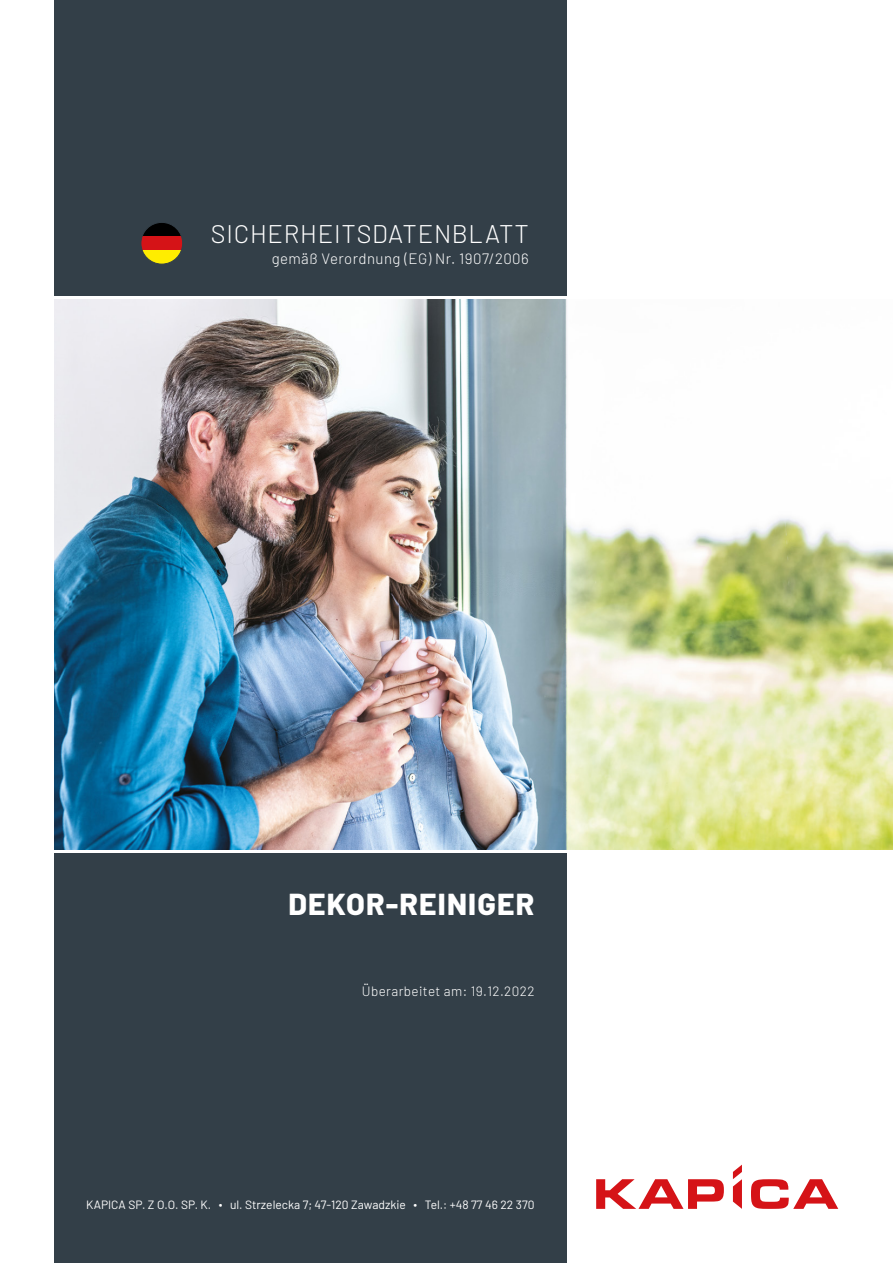
<style>
.page{position:relative;width:893px;height:1263px;background:#fff}
.page>*{position:absolute;margin:0;border:0;box-sizing:border-box;transform-origin:0 0}
.t1{font:800 30.3px "Barlow";letter-spacing:.04em;color:#fff}
.t2{font:300 25.5px "Barlow";letter-spacing:.03em;color:#fff}
.t3{font:300 15px "Barlow";letter-spacing:.03em;color:#fff}
.t4{font:300 13.5px "Barlow";letter-spacing:.03em;color:#fff}
.t5{font:12px "Barlow";color:#fff}
</style>
<div class="page">
<svg style="left:596px;top:1179px;width:128px;height:30px"></svg>
<svg style="left:751px;top:1179px;width:87px;height:30px"></svg>
<svg style="left:733px;top:1165px;width:9px;height:44px"></svg>
<img style="left:54px;top:300px;width:839px;height:549px">
<div style="left:54px;top:854px;width:513px;height:409px;background:#333f48"></div>
<div style="left:54px;top:0;width:513px;height:296px;background:#333f48"></div>
<svg style="left:143px;top:224px;width:38px;height:12px"></svg>
<div style="left:141px;top:236px;width:42px;height:14px;background:#d51317"></div>
<svg style="left:143px;top:250px;width:38px;height:12px"></svg>
<div style="left:141px;top:222px;width:42px;height:42px;border:1px solid #333f48;border-radius:50%"></div>
<h2 class="t2" style="left:211px;top:215px;width:319px">SICHERHEITSDATENBLATT</h2>
<p class="t3" style="left:272px;top:248px;width:259px">gemäß Verordnung (EG) Nr. 1907/2006</p>
<h1 class="t1" style="left:288px;top:882px;width:248px">DEKOR-REINIGER</h1>
<p class="t4" style="left:362px;top:982px;width:174px">Überarbeitet am: 19.12.2022</p>
<p class="t5" style="left:86px;top:1196px;width:450px">KAPICA SP. Z O.O. SP. K. ∙ ul. Strzelecka 7; 47-120 Zawadzkie ∙ Tel.: +48 77 46 22 370</p>
</div>
